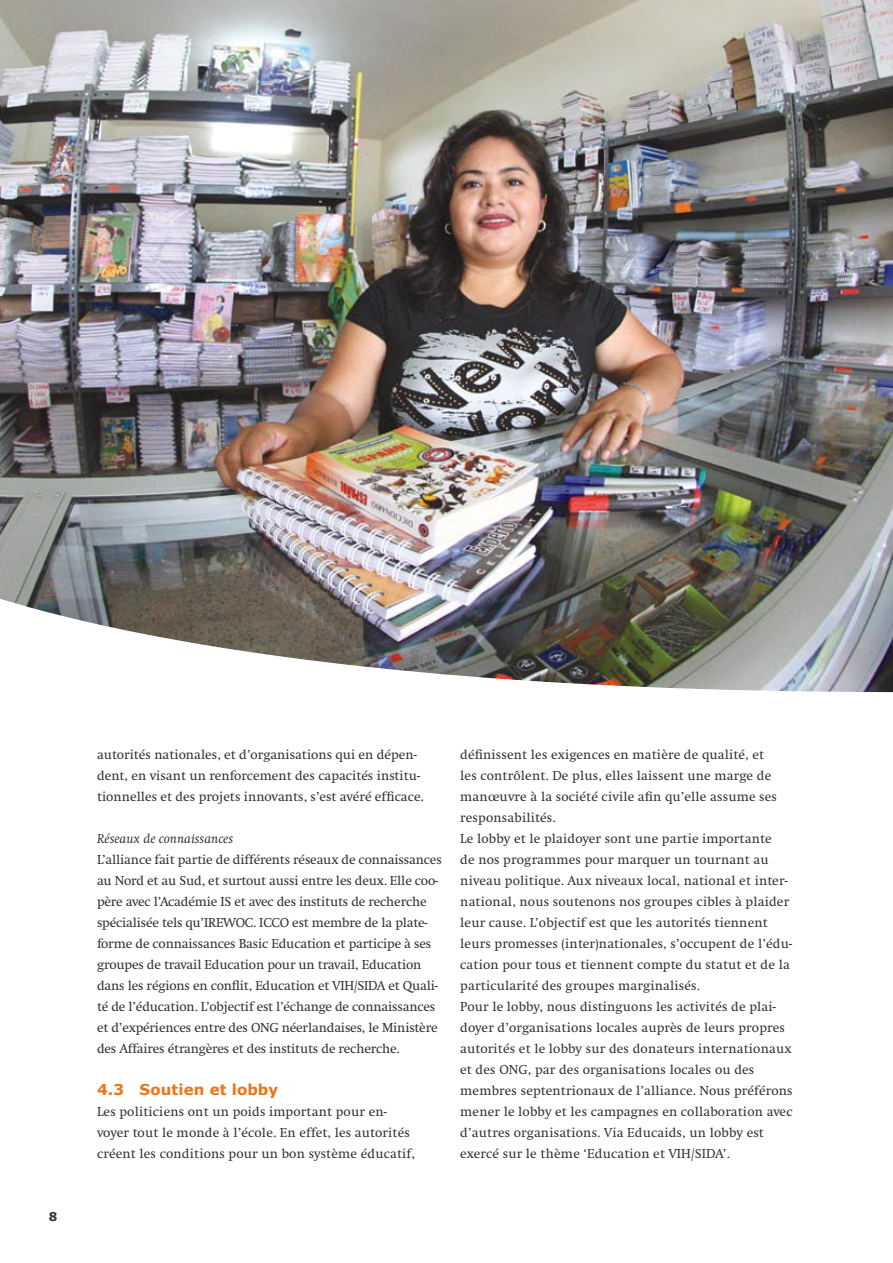
<style>
.page{position:relative;width:893px;height:1263px;background:#fff}
.page>*{position:absolute;margin:0;border:0;box-sizing:border-box;transform-origin:0 0}
.t1{font:700 15px "Verdana";letter-spacing:.005em;color:#ef7317}
.t2{font:13.5px/21px "Swift";letter-spacing:.01em;color:#323232}
.t3{font:13.5px/21px "Swift";letter-spacing:-.015em;color:#323232}
.t4{font:italic 13.5px "Swift";color:#323232}
.t5{font:700 12px "Verdana";color:#323232}
</style>
<div class="page">
<img style="left:0;top:0;width:893px;height:563px">
<img style="left:0;top:563px;width:893px;height:130px">
<p class="t5" style="left:49px;top:1209px;width:10px">8</p>
<p class="t2" style="left:97px;top:744px;width:328px">autorités nationales, et d’organisations qui en dépen&shy;dent, en visant un renforcement des capacités institu&shy;tionnelles et des projets innovants, s’est avéré efficace.</p>
<p class="t4" style="left:97px;top:831px;width:138px">Réseaux de connaissances</p>
<p class="t3" style="left:97px;top:849px;width:346px">L’alliance fait partie de différents réseaux de connaissances au Nord et au Sud, et surtout aussi entre les deux. Elle coo&shy;père avec l’Académie IS et avec des instituts de recherche spécialisée tels qu’IREWOC. ICCO est membre de la plate&shy;forme de connaissances Basic Education et participe à ses groupes de travail Education pour un travail, Education dans les régions en conflit, Education et VIH/SIDA et Quali&shy;té de l’éducation. L’objectif est l’échange de connaissances et d’expériences entre des ONG néerlandaises, le Ministère des Affaires étrangères et des instituts de recherche.</p>
<p class="t1" style="left:97px;top:1079px;width:183px">4.3 Soutien et lobby</p>
<p class="t2" style="left:97px;top:1101px;width:319px">Les politiciens ont un poids important pour en&shy;voyer tout le monde à l’école. En effet, les autorités créent les conditions pour un bon système éducatif,</p>
<p class="t2" style="left:460px;top:744px;width:334px">définissent les exigences en matière de qualité, et<br>les contrôlent. De plus, elles laissent une marge de manœuvre à la société civile afin qu’elle assume ses responsabilités.<br>Le lobby et le plaidoyer sont une partie importante<br>de nos programmes pour marquer un tournant au niveau politique. Aux niveaux local, national et inter&shy;national, nous soutenons nos groupes cibles à plaider leur cause. L’objectif est que les autorités tiennent leurs promesses (inter)nationales, s’occupent de l’édu&shy;cation pour tous et tiennent compte du statut et de la particularité des groupes marginalisés.<br>Pour le lobby, nous distinguons les activités de plai&shy;doyer d’organisations locales auprès de leurs propres autorités et le lobby sur des donateurs internationaux et des ONG, par des organisations locales ou des membres septentrionaux de l’alliance. Nous préférons mener le lobby et les campagnes en collaboration avec d’autres organisations. Via Educaids, un lobby est exercé sur le thème ‘Education et VIH/SIDA’.</p>
</div>
